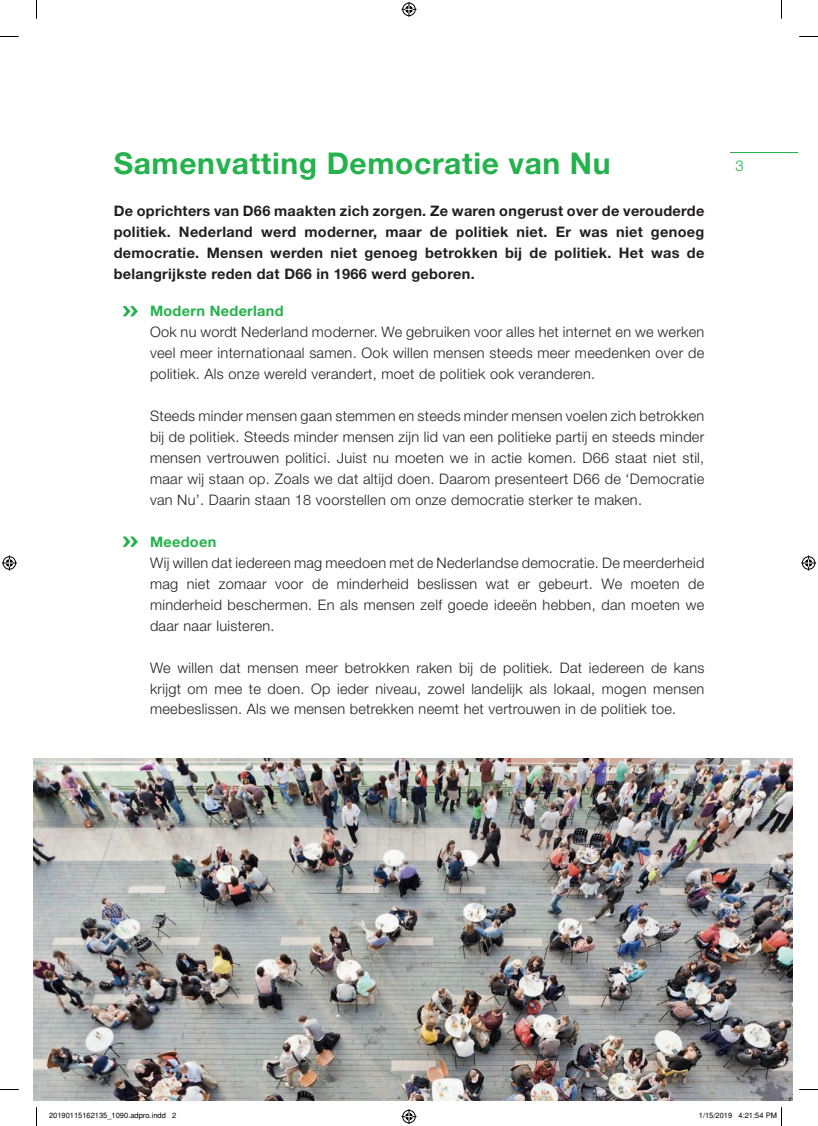
<style>
.page{position:relative;width:818px;height:1126px;background:#fff}
.page>*{position:absolute;margin:0;border:0;box-sizing:border-box;transform-origin:0 0}
.t1{font:700 30px "Helvetica Neue LT Std 75";letter-spacing:.02em;color:#23b24b}
.t2{font:300 15px "Helvetica Neue LT Std 45";color:#23b24b}
.t3{font:300 14.5px/21px "Helvetica Neue LT Std 45";letter-spacing:.02em;color:#231f20;text-align:justify}
.t4{font:700 14.5px/21px "Helvetica Neue LT Std 75";letter-spacing:.02em;color:#231f20;text-align:justify}
.t5{font:700 14.5px "Helvetica Neue LT Std 75";letter-spacing:.02em;color:#23b24b}
.t6{font:7.5px "Helvetica";color:#000}
</style>
<div class="page">
<svg style="left:122px;top:306px;width:16px;height:10px"></svg>
<svg style="left:122px;top:536px;width:16px;height:11px"></svg>
<img style="left:33px;top:759px;width:758px;height:340px">
<hr style="left:730px;top:152px;width:67px;height:1px;background:#23b24b">
<svg style="left:0;top:36px;width:19px;height:1px"></svg>
<svg style="left:799px;top:36px;width:18px;height:1px"></svg>
<svg style="left:0;top:1089px;width:19px;height:1px"></svg>
<svg style="left:799px;top:1089px;width:18px;height:1px"></svg>
<svg style="left:36px;top:0;width:1px;height:19px"></svg>
<svg style="left:36px;top:1107px;width:1px;height:18px"></svg>
<svg style="left:401px;top:2px;width:15px;height:15px"></svg>
<svg style="left:401px;top:1109px;width:15px;height:14px"></svg>
<svg style="left:2px;top:555px;width:15px;height:15px"></svg>
<svg style="left:801px;top:555px;width:14px;height:15px"></svg>
<h1 class="t1" style="left:114px;top:144px;width:498px">Samenvatting Democratie van Nu</h1>
<p class="t4" style="left:114px;top:200px;width:592px">De oprichters van D66 maakten zich zorgen. Ze waren ongerust over de verouderde politiek. Nederland werd moderner, maar de politiek niet. Er was niet genoeg democratie. Mensen werden niet genoeg betrokken bij de politiek. Het was de belangrijkste reden dat D66 in 1966 werd geboren.</p>
<p class="t5" style="left:150px;top:302px;width:135px">Modern Nederland</p>
<p class="t3" style="left:150px;top:321px;width:555px">Ook nu wordt Nederland moderner. We gebruiken voor alles het internet en we werken veel meer internationaal samen. Ook willen mensen steeds meer meedenken over de politiek. Als onze wereld verandert, moet de politiek ook veranderen.</p>
<p class="t3" style="left:150px;top:405px;width:555px">Steeds minder mensen gaan stemmen en steeds minder mensen voelen zich betrokken bij de politiek. Steeds minder mensen zijn lid van een politieke partij en steeds minder mensen vertrouwen politici. Juist nu moeten we in actie komen. D66 staat niet stil, maar wij staan op. Zoals we dat altijd doen. Daarom presenteert D66 de ‘Democratie van Nu’. Daarin staan 18 voorstellen om onze democratie sterker te maken.</p>
<p class="t5" style="left:150px;top:532px;width:68px">Meedoen</p>
<p class="t3" style="left:150px;top:552px;width:555px">Wij willen dat iedereen mag meedoen met de Nederlandse democratie. De meerderheid mag niet zomaar voor de minderheid beslissen wat er gebeurt. We moeten de minderheid beschermen. En als mensen zelf goede ideeën hebben, dan moeten we daar naar luisteren.</p>
<p class="t3" style="left:150px;top:656px;width:555px">We willen dat mensen meer betrokken raken bij de politiek. Dat iedereen de kans krijgt om mee te doen. Op ieder niveau, zowel landelijk als lokaal, mogen mensen meebeslissen. Als we mensen betrekken neemt het vertrouwen in de politiek toe.</p>
<p class="t2" style="left:735px;top:156px;width:10px">3</p>
<p class="t6" style="left:49px;top:1111px;width:129px">20190115162135_1090.adpro.indd 2</p>
<p class="t6" style="left:698px;top:1111px;width:79px">1/15/2019 4:21:54 PM</p>
</div>
